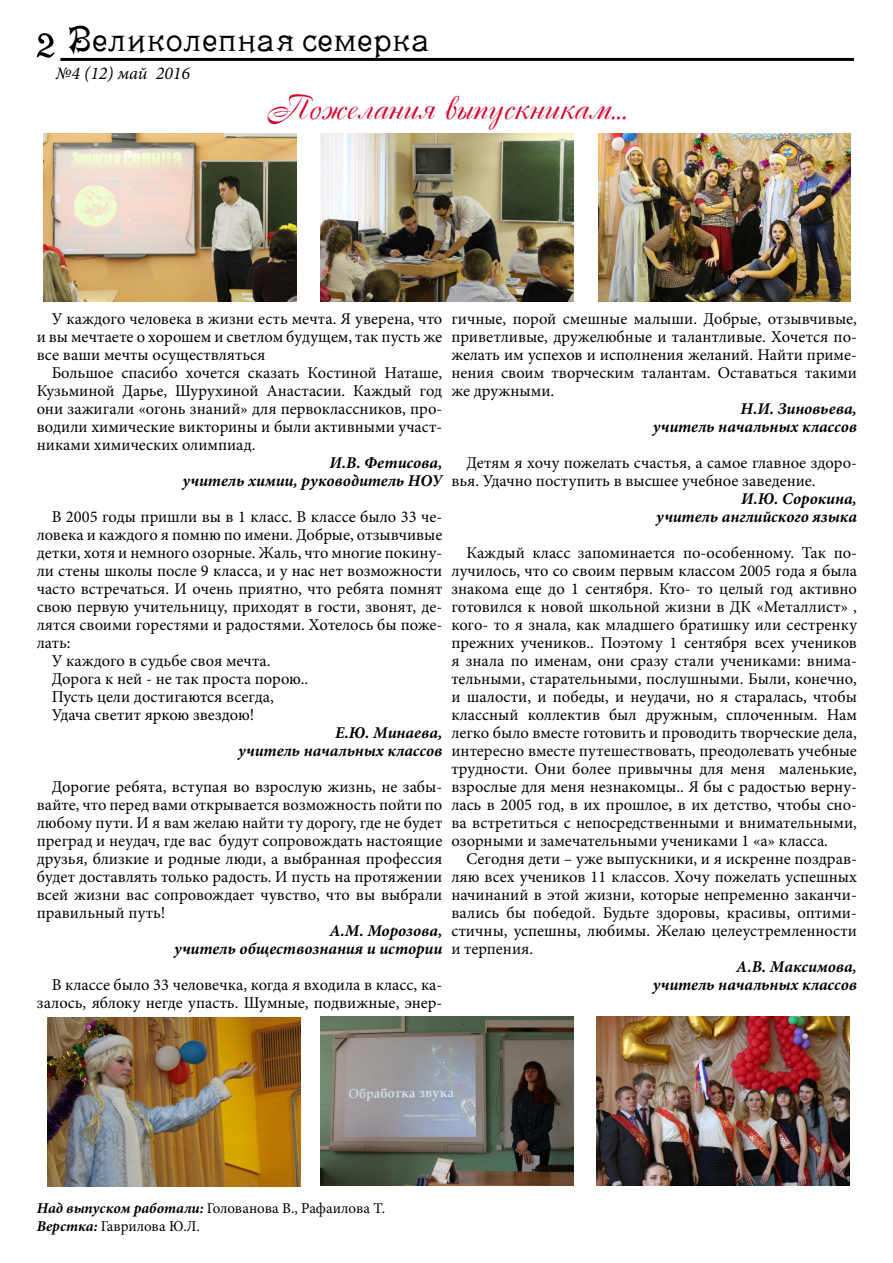
<style>
.page{position:relative;width:893px;height:1263px;background:#fff}
.page>*{position:absolute;margin:0;border:0;box-sizing:border-box;transform-origin:0 0}
.t1{font:54px "Acquest Script";color:#000}
.t2{font:36px "Matilda";color:#000}
.t3{font:33px "Cassandra";color:#d8002b}
.t4{font:italic 18px "Minion Pro";color:#000}
.t5{font:16.5px/18px "Minion Pro";color:#000;text-align:justify}
.t6{font:italic 700 16.5px "Minion Pro";color:#000}
.t7{font:15px "Minion Pro";letter-spacing:-.005em;color:#000}
.s1{font-weight:700;font-style:italic}
</style>
<div class="page">
<hr style="left:60px;top:58px;width:794px;height:3px;background:#000">
<img style="left:596px;top:1017px;width:253px;height:168px">
<img style="left:47px;top:1018px;width:253px;height:168px">
<img style="left:44px;top:133px;width:252px;height:168px">
<img style="left:320px;top:1017px;width:253px;height:168px">
<img style="left:321px;top:133px;width:253px;height:168px">
<img style="left:598px;top:133px;width:253px;height:168px">
<p class="t1" style="left:37px;top:7px;width:20px">2</p>
<p class="t2" style="left:67px;top:19px;width:364px">Великолепная семерка</p>
<p class="t4" style="left:56px;top:61px;width:136px">№4 (12) май 2016</p>
<p class="t3" style="left:267px;top:88px;width:361px">Пожелания выпускникам...</p>
<p class="t5" style="left:451px;top:310px;width:407px">гичные, порой смешные малыши. Добрые, отзывчивые, приветливые, дружелюбные и талантливые. Хочется по&shy;желать им успехов и исполнения желаний. Найти приме&shy;нения своим творческим талантам. Оставаться такими же дружными.</p>
<p class="t6" style="left:740px;top:397px;width:118px">Н.И. Зиновьева,</p>
<p class="t6" style="left:653px;top:415px;width:206px">учитель начальных классов</p>
<p class="t5" style="left:451px;top:454px;width:407px;text-indent:15px">Детям я хочу пожелать счастья, а самое главное здоро&shy;вья. Удачно поступить в высшее учебное заведение.</p>
<p class="t6" style="left:741px;top:487px;width:117px">И.Ю. Сорокина,</p>
<p class="t6" style="left:656px;top:505px;width:202px">учитель английского языка</p>
<p class="t5" style="left:451px;top:544px;width:407px;text-indent:15px">Каждый класс запоминается по-особенному. Так по&shy;лучилось, что со своим первым классом 2005 года я была знакома еще до 1 сентября. Кто- то целый год активно готовился к новой школьной жизни в ДК «Металлист» , кого- то я знала, как младшего братишку или сестренку прежних учеников.. Поэтому 1 сентября всех учеников я знала по именам, они сразу стали учениками: внима&shy;тельными, старательными, послушными. Были, конечно, и шалости, и победы, и неудачи, но я старалась, чтобы классный коллектив был дружным, сплоченным. Нам легко было вместе готовить и проводить творческие дела, интересно вместе путешествовать, преодолевать учебные трудности. Они более привычны для меня маленькие, взрослые для меня незнакомцы.. Я бы с радостью верну&shy;лась в 2005 год, в их прошлое, в их детство, чтобы сно&shy;ва встретиться с непосредственными и внимательными, озорными и замечательными учениками 1 «а» класса.</p>
<p class="t5" style="left:451px;top:850px;width:407px;text-indent:15px">Сегодня дети – уже выпускники, и я искренне поздрав&shy;ляю всех учеников 11 классов. Хочу пожелать успешных начинаний в этой жизни, которые непременно заканчи&shy;вались бы победой. Будьте здоровы, красивы, оптими&shy;стичны, успешны, любимы. Желаю целеустремленности и терпения.</p>
<p class="t6" style="left:736px;top:955px;width:122px">А.В. Максимова,</p>
<p class="t6" style="left:653px;top:973px;width:206px">учитель начальных классов</p>
<p class="t5" style="left:37px;top:310px;width:407px;text-indent:15px">У каждого человека в жизни есть мечта. Я уверена, что и вы мечтаете о хорошем и светлом будущем, так пусть же все ваши мечты осуществляться</p>
<p class="t5" style="left:37px;top:364px;width:407px;text-indent:15px">Большое спасибо хочется сказать Костиной Наташе, Кузьминой Дарье, Шурухиной Анастасии. Каждый год они зажигали «огонь знаний» для первоклассников, про&shy;водили химические викторины и были активными участ&shy;никами химических олимпиад.</p>
<p class="t6" style="left:329px;top:451px;width:114px">И.В. Фетисова,</p>
<p class="t6" style="left:183px;top:469px;width:261px">учитель химии, руководитель НОУ</p>
<p class="t5" style="left:37px;top:508px;width:407px;text-indent:15px">В 2005 годы пришли вы в 1 класс. В классе было 33 че&shy;ловека и каждого я помню по имени. Добрые, отзывчивые детки, хотя и немного озорные. Жаль, что многие покину&shy;ли стены школы после 9 класса, и у нас нет возможности часто встречаться. И очень приятно, что ребята помнят свою первую учительницу, приходят в гости, звонят, де&shy;лятся своими горестями и радостями. Хотелось бы поже&shy;лать:</p>
<p class="t5" style="left:52px;top:652px;width:220px">У каждого в судьбе своя мечта.</p>
<p class="t5" style="left:52px;top:670px;width:258px">Дорога к ней - не так проста порою..</p>
<p class="t5" style="left:52px;top:688px;width:224px">Пусть цели достигаются всегда,</p>
<p class="t5" style="left:52px;top:706px;width:204px">Удача светит яркою звездою!</p>
<p class="t6" style="left:335px;top:721px;width:109px">Е.Ю. Минаева,</p>
<p class="t6" style="left:238px;top:739px;width:206px">учитель начальных классов</p>
<p class="t5" style="left:37px;top:778px;width:407px;text-indent:15px">Дорогие ребята, вступая во взрослую жизнь, не забы&shy;вайте, что перед вами открывается возможность пойти по любому пути. И я вам желаю найти ту дорогу, где не будет преград и неудач, где вас будут сопровождать настоящие друзья, близкие и родные люди, а выбранная профессия будет доставлять только радость. И пусть на протяжении всей жизни вас сопровождает чувство, что вы выбрали правильный путь!</p>
<p class="t6" style="left:329px;top:919px;width:114px">А.М. Морозова,</p>
<p class="t6" style="left:174px;top:937px;width:270px">учитель обществознания и истории</p>
<p class="t5" style="left:37px;top:976px;width:407px;text-align:right">В классе было 33 человечка, когда я входила в класс, ка&shy;залось, яблоку негде упасть. Шумные, подвижные, энер-</p>
<p class="t7" style="left:37px;top:1198px;width:350px"><span class="s1">Над выпуском работали:</span> Голованова В., Рафаилова Т.</p>
<p class="t7" style="left:37px;top:1216px;width:165px"><span class="s1">Верстка:</span> Гаврилова Ю.Л.</p>
</div>
